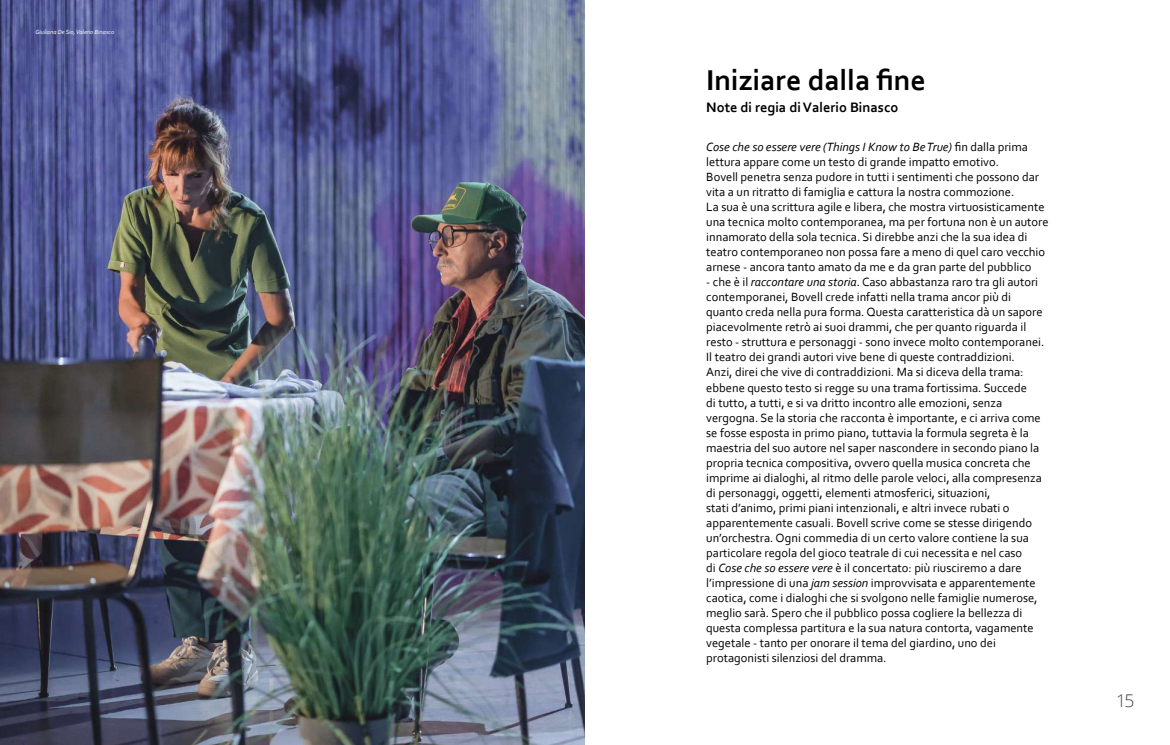
<style>
.page{position:relative;width:1170px;height:745px;background:#fff}
.page>*{position:absolute;margin:0;border:0;box-sizing:border-box;transform-origin:0 0}
.t1{font:700 30px "Corbel";color:#000}
.t2{font:300 17.5px "Open Sans";color:#414042}
.t3{font:700 14.38px "Corbel";color:#000}
.t4{font:12.5px/15px "Corbel";color:#000}
.t5{font:italic 6.25px "Corbel";color:#fff}
.s1{font-style:italic}
</style>
<div class="page">
<img style="left:0;top:0;width:585px;height:744px">
<p class="t5" style="left:35px;top:29px;width:80px">Giuliana De Sio, Valerio Binasco</p>
<h1 class="t1" style="left:706px;top:62px;width:221px">Iniziare dalla fine</h1>
<p class="t3" style="left:706px;top:98px;width:193px">Note di regia di Valerio Binasco</p>
<p class="t4" style="left:706px;top:139px;width:344px"><span class="s1">Cose che so essere vere (Things I Know to Be True)</span> fin dalla prima lettura appare come un testo di grande impatto emotivo.<br>Bovell penetra senza pudore in tutti i sentimenti che possono dar vita a un ritratto di famiglia e cattura la nostra commozione.<br>La sua è una scrittura agile e libera, che mostra virtuosisticamente una tecnica molto contemporanea, ma per fortuna non è un autore innamorato della sola tecnica. Si direbbe anzi che la sua idea di teatro contemporaneo non possa fare a meno di quel caro vecchio arnese - ancora tanto amato da me e da gran parte del pubblico</p>
<p class="t4" style="left:706px;top:274px;width:340px">- che è il <span class="s1">raccontare una storia</span>. Caso abbastanza raro tra gli autori contemporanei, Bovell crede infatti nella trama ancor più di quanto creda nella pura forma. Questa caratteristica dà un sapore piacevolmente retrò ai suoi drammi, che per quanto riguarda il resto - struttura e personaggi - sono invece molto contemporanei.<br>Il teatro dei grandi autori vive bene di queste contraddizioni.<br>Anzi, direi che vive di contraddizioni. Ma si diceva della trama: ebbene questo testo si regge su una trama fortissima. Succede<br>di tutto, a tutti, e si va dritto incontro alle emozioni, senza vergogna. Se la storia che racconta è importante, e ci arriva come se fosse esposta in primo piano, tuttavia la formula segreta è la maestria del suo autore nel saper nascondere in secondo piano la propria tecnica compositiva, ovvero quella musica concreta che imprime ai dialoghi, al ritmo delle parole veloci, alla compresenza di personaggi, oggetti, elementi atmosferici, situazioni,<br>stati d’animo, primi piani intenzionali, e altri invece rubati o apparentemente casuali. Bovell scrive come se stesse dirigendo un’orchestra. Ogni commedia di un certo valore contiene la sua particolare regola del gioco teatrale di cui necessita e nel caso<br>di <span class="s1">Cose che so essere vere</span> è il concertato: più riusciremo a dare l’impressione di una <span class="s1">jam session</span> improvvisata e apparentemente caotica, come i dialoghi che si svolgono nelle famiglie numerose, meglio sarà. Spero che il pubblico possa cogliere la bellezza di questa complessa partitura e la sua natura contorta, vagamente vegetale - tanto per onorare il tema del giardino, uno dei protagonisti silenziosi del dramma.</p>
<h2 class="t2" style="left:1115px;top:688px;width:20px">15</h2>
</div>
